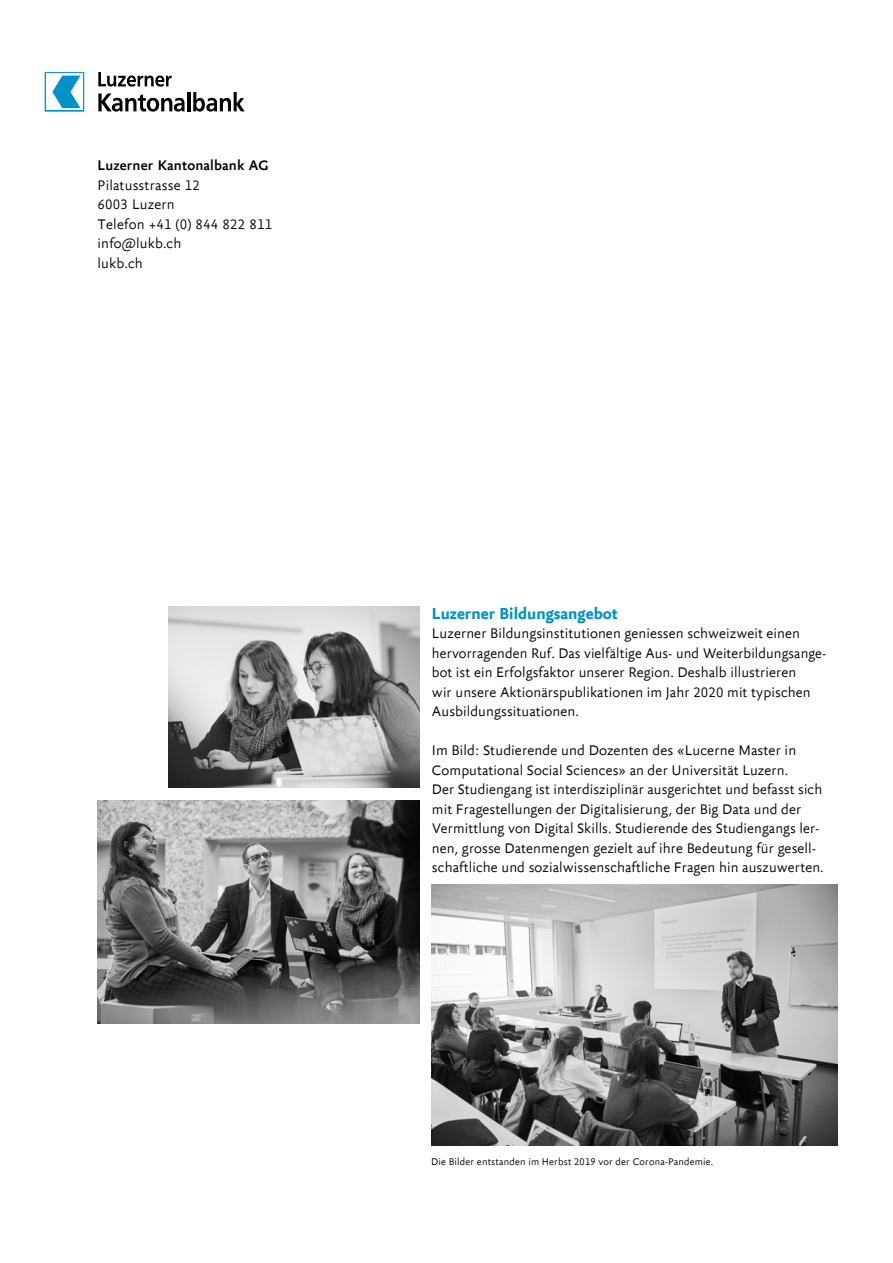
<style>
.page{position:relative;width:893px;height:1263px;background:#fff}
.page>*{position:absolute;margin:0;border:0;box-sizing:border-box;transform-origin:0 0}
.t1{font:700 17.25px "Yoga Sansfor LUKB";color:#0092c9}
.t2{font:300 15px/19.5px "Yoga Sansfor LUKB";letter-spacing:.005em;color:#000}
.t3{font:500 15px "Yoga Sansfor LUKB";letter-spacing:.01em;color:#000}
.t4{font:300 10.5px "Yoga Sansfor LUKB";letter-spacing:.015em;color:#000}
</style>
<div class="page">
<svg style="left:45px;top:72px;width:39px;height:40px"></svg>
<svg style="left:98px;top:72px;width:74px;height:15px"></svg>
<svg style="left:98px;top:93px;width:87px;height:19px"></svg>
<hr style="left:187px;top:92px;width:3px;height:19px;background:#000">
<svg style="left:193px;top:92px;width:52px;height:20px"></svg>
<img style="left:432px;top:885px;width:405px;height:260px">
<img style="left:168px;top:607px;width:251px;height:181px">
<img style="left:98px;top:800px;width:321px;height:224px">
<p class="t3" style="left:98px;top:157px;width:173px">Luzerner Kantonalbank AG</p>
<p class="t2" style="left:98px;top:175px;width:176px">Pilatusstrasse 12<br>6003 Luzern<br>Telefon +41 (0) 844 822 811 info@lukb.ch<br>lukb.ch</p>
<p class="t1" style="left:432px;top:603px;width:187px">Luzerner Bildungsangebot</p>
<p class="t2" style="left:432px;top:623px;width:396px">Luzerner Bildungsinstitutionen geniessen schweizweit einen hervorragenden Ruf. Das vielfältige Aus- und Weiterbildungsange&shy;bot ist ein Erfolgsfaktor unserer Region. Deshalb illustrieren<br>wir unsere Aktionärspublikationen im Jahr 2020 mit typischen Ausbildungssituationen.</p>
<p class="t2" style="left:432px;top:740px;width:393px">Im Bild: Studierende und Dozenten des «Lucerne Master in Computational Social Sciences» an der Universität Luzern.<br>Der Studiengang ist interdisziplinär ausgerichtet und befasst sich mit Fragestellungen der Digitalisierung, der Big Data und der Vermittlung von Digital Skills. Studierende des Studiengangs ler&shy;nen, grosse Datenmengen gezielt auf ihre Bedeutung für gesell&shy;schaftliche und sozialwissenschaftliche Fragen hin auszuwerten.</p>
<p class="t4" style="left:431px;top:1155px;width:284px">Die Bilder entstanden im Herbst 2019 vor der Corona-Pandemie.</p>
</div>
